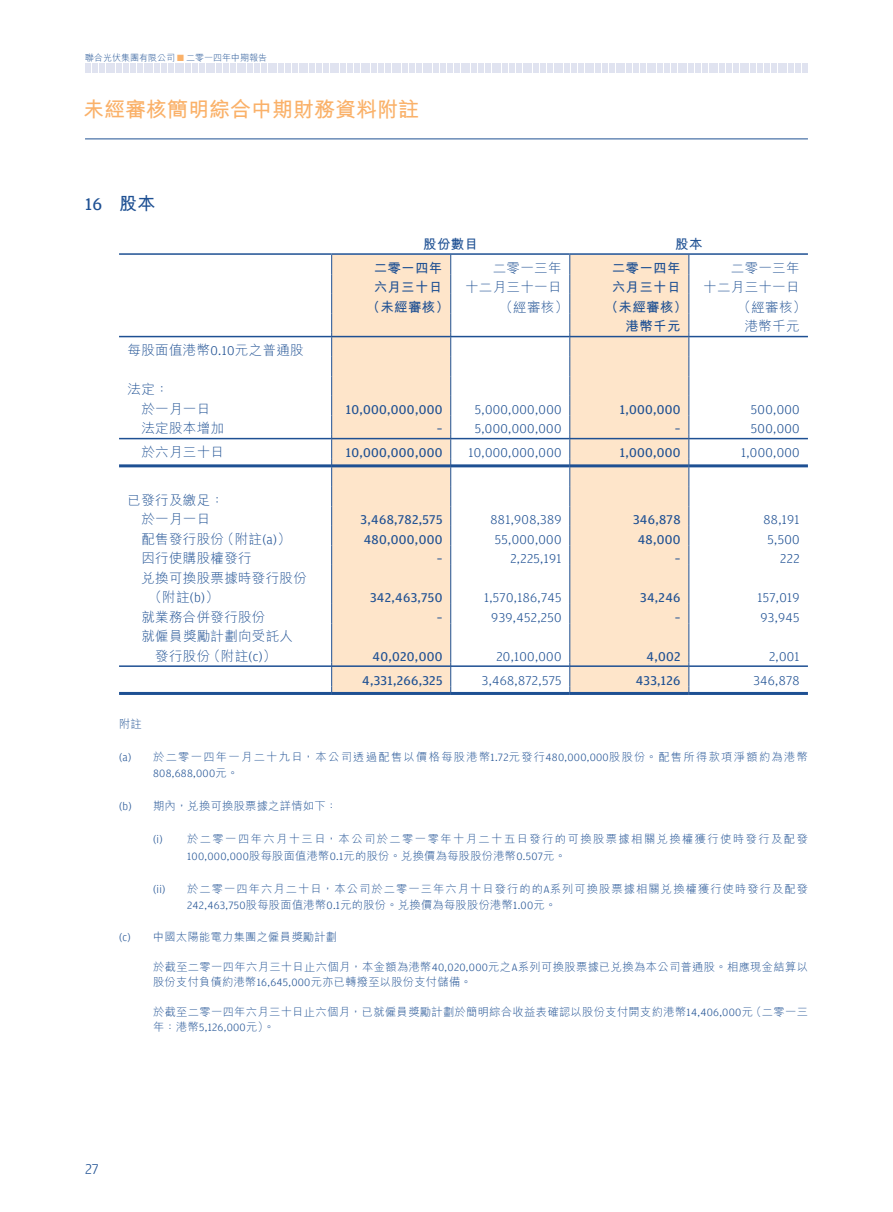
<style>
.page{position:relative;width:893px;height:1212px;background:#fff}
.page>*{position:absolute;margin:0;border:0;box-sizing:border-box;transform-origin:0 0}
.t1{font:700 21px "M Hei HK";color:#fab169}
.t2{font:700 18px "M Hei HK";color:#1e5093}
.t3{font:18px "Amplitude";color:#1e5093}
.t4{font:300 15px "Amplitude";color:#1e5093}
.t5{font:300 13.5px "Amplitude";letter-spacing:.025em;color:#1e5093}
.t6{font:300 13.5px/19.5px "M Hei HK";letter-spacing:.025em;color:#1e5093}
.t7{font:13.5px "Amplitude";letter-spacing:.025em;color:#1e5093}
.t8{font:700 13.5px "M Hei HK";letter-spacing:.025em;color:#1e5093}
.t9{font:300 11.25px/15px "M Hei HK";letter-spacing:.035em;color:#1e5093}
.t10{font:300 11.25px "M Hei HK";letter-spacing:.12em;color:#1e5093}
.t11{font:300 11.25px "M Hei HK";letter-spacing:.095em;color:#1e5093}
.t12{font:300 11.25px "M Hei HK";letter-spacing:.13em;color:#1e5093}
.t13{font:300 11.25px "Amplitude";letter-spacing:.025em;color:#1e5093}
.t14{font:300 9px "M Hei HK";color:#1e5093}
.s1{color:#fab169}
.s2{font-family:"Amplitude"}
.s3{font-family:"M Hei HK"}
</style>
<div class="page">
<hr style="left:85px;top:139px;width:723px;height:1px;background:#1e5093">
<svg style="left:85px;top:64px;width:723px;height:9px;background:#e3e6f1"></svg>
<svg style="left:332px;top:255px;width:357px;height:437px;fill:#fee5ca"></svg>
<svg style="left:331px;top:255px;width:1px;height:310px"></svg>
<svg style="left:450px;top:255px;width:1px;height:310px"></svg>
<hr style="left:331px;top:565px;width:1px;height:39px;background:#1e5093">
<hr style="left:450px;top:565px;width:1px;height:39px;background:#1e5093">
<svg style="left:331px;top:604px;width:1px;height:19px"></svg>
<svg style="left:450px;top:604px;width:1px;height:19px"></svg>
<hr style="left:331px;top:623px;width:1px;height:39px;background:#1e5093">
<hr style="left:450px;top:623px;width:1px;height:39px;background:#1e5093">
<svg style="left:331px;top:662px;width:1px;height:33px"></svg>
<svg style="left:450px;top:662px;width:1px;height:30px"></svg>
<svg style="left:570px;top:255px;width:1px;height:310px"></svg>
<svg style="left:689px;top:255px;width:1px;height:310px"></svg>
<hr style="left:570px;top:565px;width:1px;height:39px;background:#1e5093">
<hr style="left:689px;top:565px;width:1px;height:39px;background:#1e5093">
<svg style="left:570px;top:604px;width:1px;height:19px"></svg>
<svg style="left:689px;top:604px;width:1px;height:19px"></svg>
<hr style="left:570px;top:623px;width:1px;height:39px;background:#1e5093">
<hr style="left:689px;top:623px;width:1px;height:39px;background:#1e5093">
<svg style="left:570px;top:662px;width:1px;height:30px"></svg>
<svg style="left:689px;top:662px;width:1px;height:30px"></svg>
<hr style="left:119px;top:253px;width:213px;height:2px;background:#1e5093">
<hr style="left:332px;top:253px;width:238px;height:2px;background:#1e5093">
<hr style="left:570px;top:253px;width:238px;height:2px;background:#1e5093">
<hr style="left:119px;top:336px;width:212px;height:1px;background:#1e5093">
<hr style="left:332px;top:336px;width:119px;height:1px;background:#1e5093">
<hr style="left:451px;top:336px;width:119px;height:1px;background:#1e5093">
<hr style="left:570px;top:336px;width:119px;height:1px;background:#1e5093">
<hr style="left:689px;top:336px;width:119px;height:1px;background:#1e5093">
<hr style="left:119px;top:438px;width:212px;height:1px;background:#1e5093">
<hr style="left:332px;top:438px;width:119px;height:1px;background:#1e5093">
<hr style="left:451px;top:438px;width:119px;height:1px;background:#1e5093">
<hr style="left:570px;top:438px;width:119px;height:1px;background:#1e5093">
<hr style="left:689px;top:438px;width:119px;height:1px;background:#1e5093">
<hr style="left:119px;top:464px;width:212px;height:3px;background:#1e5093">
<hr style="left:332px;top:464px;width:119px;height:3px;background:#1e5093">
<hr style="left:451px;top:464px;width:119px;height:3px;background:#1e5093">
<hr style="left:570px;top:464px;width:119px;height:3px;background:#1e5093">
<hr style="left:689px;top:464px;width:119px;height:3px;background:#1e5093">
<hr style="left:119px;top:665px;width:212px;height:2px;background:#1e5093">
<hr style="left:332px;top:665px;width:119px;height:2px;background:#1e5093">
<hr style="left:451px;top:665px;width:119px;height:2px;background:#1e5093">
<hr style="left:570px;top:665px;width:119px;height:2px;background:#1e5093">
<hr style="left:689px;top:665px;width:119px;height:2px;background:#1e5093">
<hr style="left:119px;top:692px;width:212px;height:3px;background:#1e5093">
<hr style="left:332px;top:692px;width:119px;height:3px;background:#1e5093">
<hr style="left:451px;top:692px;width:119px;height:3px;background:#1e5093">
<hr style="left:570px;top:692px;width:119px;height:3px;background:#1e5093">
<hr style="left:689px;top:692px;width:119px;height:3px;background:#1e5093">
<p class="t14" style="left:85px;top:52px;width:184px">聯合光伏集團有限公司 <span class="s1">■</span> 二零一四年中期報告</p>
<h1 class="t1" style="left:83px;top:94px;width:337px">未經審核簡明綜合中期財務資料附註</h1>
<h2 class="t3" style="left:85px;top:194px;width:19px">16</h2>
<h2 class="t2" style="left:119px;top:190px;width:38px">股本</h2>
<p class="t8" style="left:423px;top:234px;width:56px">股份數目</p>
<p class="t8" style="left:675px;top:234px;width:29px">股本</p>
<p class="t8" style="left:374px;top:258px;width:70px">二零一四年</p>
<p class="t6" style="left:493px;top:257px;width:70px">二零一三年</p>
<p class="t8" style="left:612px;top:258px;width:70px">二零一四年</p>
<p class="t6" style="left:731px;top:257px;width:70px">二零一三年</p>
<p class="t8" style="left:374px;top:277px;width:70px">六月三十日</p>
<p class="t6" style="left:465px;top:277px;width:98px">十二月三十一日</p>
<p class="t8" style="left:612px;top:277px;width:70px">六月三十日</p>
<p class="t6" style="left:703px;top:277px;width:98px">十二月三十一日</p>
<p class="t8" style="left:367px;top:297px;width:84px">（未經審核）</p>
<p class="t6" style="left:499px;top:296px;width:70px">（經審核）</p>
<p class="t8" style="left:605px;top:297px;width:84px">（未經審核）</p>
<p class="t6" style="left:738px;top:296px;width:70px">（經審核(</p>
<p class="t8" style="left:626px;top:316px;width:56px">港幣千元</p>
<p class="t6" style="left:745px;top:316px;width:56px">港幣千元</p>
<p class="t6" style="left:128px;top:340px;width:178px">每股面值港幣<span class="s2">0.10</span>元之普通股</p>
<p class="t6" style="left:128px;top:379px;width:43px">法定：</p>
<p class="t6" style="left:141px;top:398px;width:70px">於一月一日</p>
<p class="t7" style="left:346px;top:402px;width:98px">10,000,000,000</p>
<p class="t5" style="left:475px;top:402px;width:88px">5,000,000,000</p>
<p class="t7" style="left:620px;top:402px;width:62px">1,000,000</p>
<p class="t5" style="left:751px;top:402px;width:50px">500,000</p>
<p class="t6" style="left:141px;top:418px;width:84px">法定股本增加</p>
<p class="t7" style="left:437px;top:421px;width:7px">–</p>
<p class="t5" style="left:475px;top:421px;width:88px">5,000,000,000</p>
<p class="t7" style="left:675px;top:421px;width:7px">–</p>
<p class="t5" style="left:751px;top:421px;width:50px">500,000</p>
<p class="t6" style="left:141px;top:442px;width:84px">於六月三十日</p>
<p class="t6" style="left:128px;top:489px;width:98px">已發行及繳足：</p>
<p class="t7" style="left:346px;top:445px;width:98px">10,000,000,000</p>
<p class="t5" style="left:468px;top:445px;width:95px">10,000,000,000</p>
<p class="t7" style="left:620px;top:445px;width:62px">1,000,000</p>
<p class="t5" style="left:741px;top:445px;width:60px">1,000,000</p>
<p class="t6" style="left:141px;top:509px;width:70px">於一月一日</p>
<p class="t7" style="left:361px;top:512px;width:83px">3,468,782,575</p>
<p class="t5" style="left:491px;top:512px;width:72px">881,908,389</p>
<p class="t7" style="left:633px;top:512px;width:49px">346,878</p>
<p class="t5" style="left:764px;top:512px;width:38px">88,191</p>
<p class="t6" style="left:221px;top:528px;width:72px">（附註 (<span class="s2">(a(</span></p>
<p class="t6" style="left:141px;top:528px;width:84px">配售發行股份</p>
<p class="t7" style="left:364px;top:532px;width:80px">480,000,000</p>
<p class="t5" style="left:495px;top:532px;width:68px">55,000,000</p>
<p class="t7" style="left:638px;top:532px;width:44px">48,000</p>
<p class="t5" style="left:768px;top:532px;width:34px">5,500</p>
<p class="t6" style="left:141px;top:548px;width:167px">因行使購股權發行<br>兌換可換股票據時發行股份</p>
<p class="t7" style="left:437px;top:551px;width:7px">–</p>
<p class="t5" style="left:510px;top:551px;width:53px">2,225,191</p>
<p class="t7" style="left:675px;top:551px;width:7px">–</p>
<p class="t5" style="left:780px;top:551px;width:21px">222</p>
<p class="t6" style="left:148px;top:587px;width:72px">（附註 (<span class="s2">(b(</span></p>
<p class="t7" style="left:370px;top:590px;width:74px">342,463,750</p>
<p class="t5" style="left:484px;top:590px;width:79px">1,570,186,745</p>
<p class="t7" style="left:640px;top:590px;width:42px">34,246</p>
<p class="t5" style="left:757px;top:590px;width:44px">157,019</p>
<p class="t6" style="left:141px;top:606px;width:153px">就業務合併發行股份<br>就僱員獎勵計劃向受託人</p>
<p class="t7" style="left:437px;top:610px;width:7px">–</p>
<p class="t5" style="left:491px;top:610px;width:72px">939,452,250</p>
<p class="t7" style="left:675px;top:610px;width:7px">–</p>
<p class="t5" style="left:760px;top:610px;width:41px">93,945</p>
<p class="t6" style="left:207px;top:645px;width:71px">（附註 (<span class="s2">(c(</span></p>
<p class="t6" style="left:155px;top:645px;width:56px">發行股份</p>
<p class="t7" style="left:373px;top:649px;width:71px">40,020,000</p>
<p class="t5" style="left:496px;top:649px;width:67px">20,100,000</p>
<p class="t7" style="left:646px;top:649px;width:36px">4,002</p>
<p class="t5" style="left:769px;top:649px;width:32px">2,001</p>
<p class="t7" style="left:362px;top:673px;width:82px">4,331,266,325</p>
<p class="t5" style="left:482px;top:673px;width:81px">3,468,872,575</p>
<p class="t7" style="left:636px;top:673px;width:46px">433,126</p>
<p class="t5" style="left:753px;top:673px;width:48px">346,878</p>
<p class="t9" style="left:119px;top:715px;width:24px">附註</p>
<p class="t13" style="left:119px;top:750px;width:14px">a( )</p>
<p class="t13" style="left:119px;top:800px;width:14px">b( )</p>
<p class="t13" style="left:119px;top:930px;width:13px">c( )</p>
<p class="t10" style="left:153px;top:748px;width:656px">於二零一四年一月二十九日，本公司透過配售以價格每股港幣<span class="s2">1.72</span>元發行<span class="s2">480,000,000</span>股股份。配售所得款項淨額約為港幣</p>
<p class="t13" style="left:153px;top:767px;width:87px">808,688,000<span class="s3">元。</span></p>
<p class="t9" style="left:153px;top:798px;width:186px">期內，兌換可換股票據之詳情如下：</p>
<p class="t13" style="left:153px;top:833px;width:11px">) i(</p>
<p class="t13" style="left:153px;top:882px;width:14px">i i( )</p>
<p class="t12" style="left:187px;top:831px;width:622px">於二零一四年六月十三日，本公司於二零一零年十月二十五日發行的可換股票據相關兌換權獲行使時發行及配發</p>
<p class="t9" style="left:187px;top:847px;width:380px"><span class="s2">100,000,000</span>股每股面值港幣<span class="s2">0.1</span>元的股份。兌換價為每股股份港幣<span class="s2">0.507</span>元。</p>
<p class="t11" style="left:187px;top:880px;width:622px">於二零一四年六月二十日，本公司於二零一三年六月十日發行的的<span class="s2">A</span>系列可換股票據相關兌換權獲行使時發行及配發</p>
<p class="t9" style="left:187px;top:897px;width:371px"><span class="s2">242,463,750</span>股每股面值港幣<span class="s2">0.1</span>元的股份。兌換價為每股股份港幣<span class="s2">1.00</span>元。</p>
<p class="t9" style="left:153px;top:928px;width:186px">中國太陽能電力集團之僱員獎勵計劃</p>
<p class="t9" style="left:153px;top:958px;width:656px">於截至二零一四年六月三十日止六個月，本金額為港幣<span class="s2">40,020,000</span>元之<span class="s2">A</span>系列可換股票據已兌換為本公司普通股。相應現金結算以股份支付負債約港幣<span class="s2">16,645,000</span>元亦已轉撥至以股份支付儲備。</p>
<p class="t9" style="left:750px;top:1003px;width:59px">（二零一三</p>
<p class="t9" style="left:153px;top:1003px;width:601px">於截至二零一四年六月三十日止六個月，已就僱員獎勵計劃於簡明綜合收益表確認以股份支付開支約港幣<span class="s2">14,406,000</span>元</p>
<p class="t13" style="left:153px;top:1020px;width:123px"><span class="s3">年：港幣</span>5,126,000<span class="s3">元。(</span></p>
<h3 class="t4" style="left:85px;top:1161px;width:15px">27</h3>
</div>
